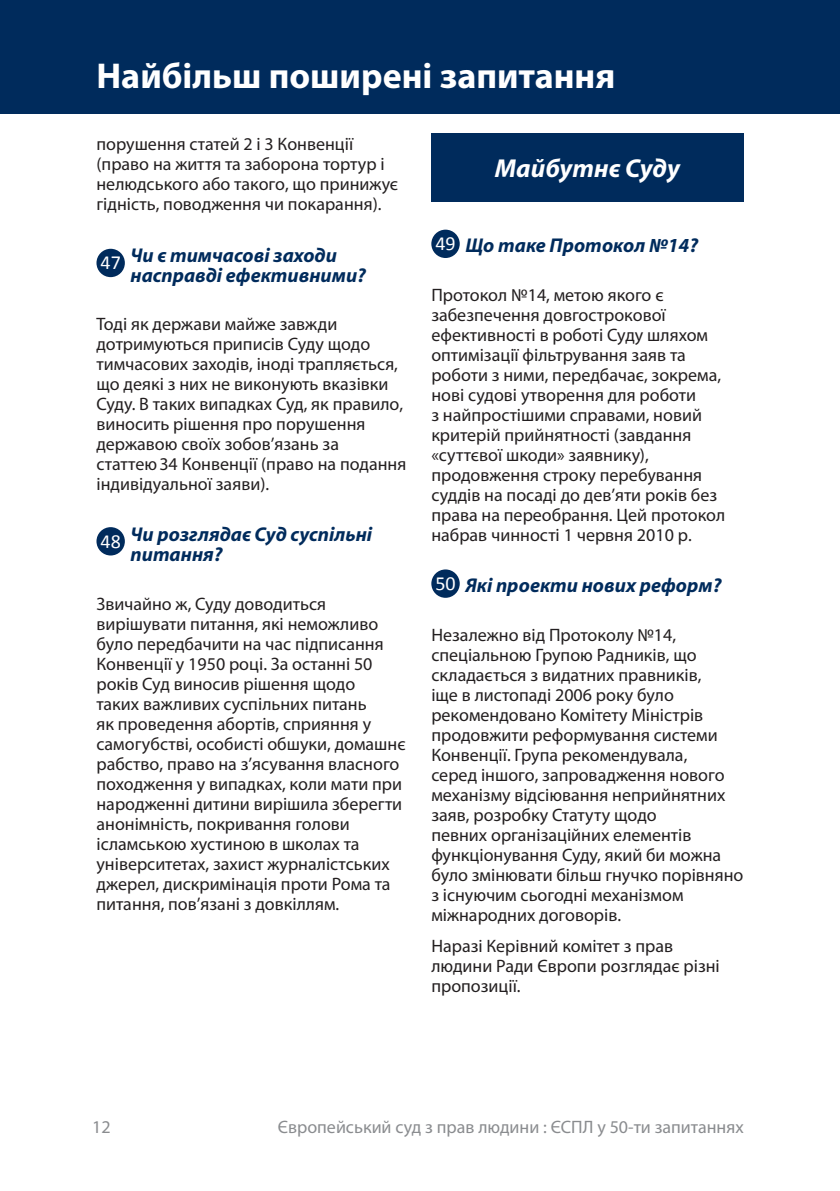
<style>
.page{position:relative;width:840px;height:1191px;background:#fff}
.page>*{position:absolute;margin:0;border:0;box-sizing:border-box;transform-origin:0 0}
.t1{font:700 36px "Myriad Pro";color:#fff}
.t2{font:italic 700 26px "Myriad Pro";color:#fff}
.FAQ_-_Question{font:italic 700 20px/20px "Myriad Pro";color:#002b5c}
.t3{font:20px "Calibri";color:#fff}
.FAQ_-_Texte{font:18px/20px "Myriad Pro";color:#231f20}
.t4{font:18px "Myriad Pro";color:#8a8c8f}
</style>
<div class="page">
<div style="left:0;top:0;width:839px;height:113px;background:#002b5c"></div>
<div style="left:96px;top:249px;width:29px;height:28px;background:#002b5c;border-radius:50%"></div>
<div style="left:96px;top:527px;width:29px;height:28px;background:#002b5c;border-radius:50%"></div>
<div style="left:431px;top:133px;width:312px;height:68px;background:#002b5c"></div>
<div style="left:431px;top:230px;width:28px;height:28px;background:#002b5c;border-radius:50%"></div>
<div style="left:431px;top:569px;width:28px;height:29px;background:#002b5c;border-radius:50%"></div>
<h1 class="t1" style="left:96px;top:53px;width:520px">Найбільш поширені запитання</h1>
<p class="FAQ_-_Texte" style="left:96px;top:134px;width:303px">порушення статей 2 і 3 Конвенції (право на життя та заборона тортур і нелюдського або такого, що принижує гідність, поводження чи покарання).</p>
<p class="t3" style="left:100px;top:250px;width:22px">47</p>
<p class="FAQ_-_Question" style="left:130px;top:244px;width:237px">Чи є тимчасові заходи насправді ефективними?</p>
<p class="FAQ_-_Texte" style="left:96px;top:313px;width:311px">Тоді як держави майже завжди дотримуються приписів Суду щодо тимчасових заходів, іноді трапляється, що деякі з них не виконують вказівки Суду. В таких випадках Суд, як правило, виносить рішення про порушення державою своїх зобов’язань за статтею34 Конвенції (право на подання індивідуальної заяви).</p>
<p class="t3" style="left:100px;top:528px;width:22px">48</p>
<p class="FAQ_-_Question" style="left:130px;top:524px;width:243px">Чи розглядає Суд суспільні питання?</p>
<p class="FAQ_-_Texte" style="left:96px;top:593px;width:310px">Звичайно ж, Суду доводиться вирішувати питання, які неможливо було передбачити на час підписання Конвенції у 1950 році. За останні 50 років Суд виносив рішення щодо<br>таких важливих суспільних питань<br>як проведення абортів, сприяння у самогубстві, особисті обшуки, домашнє рабство, право на з’ясування власного походження у випадках, коли мати при народженні дитини вирішила зберегти анонімність, покривання голови ісламською хустиною в школах та університетах, захист журналістських джерел, дискримінація проти Рома та питання, пов’язані з довкіллям.</p>
<p class="t2" style="left:494px;top:151px;width:186px">Майбутнє Суду</p>
<p class="t3" style="left:435px;top:231px;width:22px">49</p>
<p class="FAQ_-_Question" style="left:465px;top:235px;width:234px">Що таке Протокол №14?</p>
<p class="FAQ_-_Texte" style="left:431px;top:284px;width:295px">Протокол №14, метою якого є забезпечення довгострокової ефективності в роботі Суду шляхом оптимізації фільтрування заяв та роботи з ними, передбачає, зокрема, нові судові утворення для роботи<br>з найпростішими справами, новий критерій прийнятності (завдання «суттєвої шкоди» заявнику), продовження строку перебування суддів на посаді до дев’яти років без права на переобрання. Цей протокол набрав чинності 1 червня 2010 р.</p>
<p class="t3" style="left:435px;top:571px;width:22px">50</p>
<p class="FAQ_-_Question" style="left:465px;top:575px;width:257px">Які проекти нових реформ?</p>
<p class="FAQ_-_Texte" style="left:431px;top:624px;width:313px">Незалежно від Протоколу №14, спеціальною Групою Радників, що складається з видатних правників,<br>іще в листопаді 2006 року було рекомендовано Комітету Міністрів продовжити реформування системи Конвенції. Група рекомендувала,<br>серед іншого, запровадження нового механізму відсіювання неприйнятних заяв, розробку Статуту щодо<br>певних організаційних елементів функціонування Суду, який би можна було змінювати більш гнучко порівняно з існуючим сьогодні механізмом міжнародних договорів.</p>
<p class="FAQ_-_Texte" style="left:431px;top:935px;width:290px">Наразі Керівний комітет з прав людини Ради Європи розглядає різні пропозиції.</p>
<p class="t4" style="left:92px;top:1116px;width:20px">12</p>
<p class="t4" style="left:277px;top:1116px;width:467px">Європейський суд з прав людини : ЄСПЛ у 50-ти запитаннях</p>
</div>
